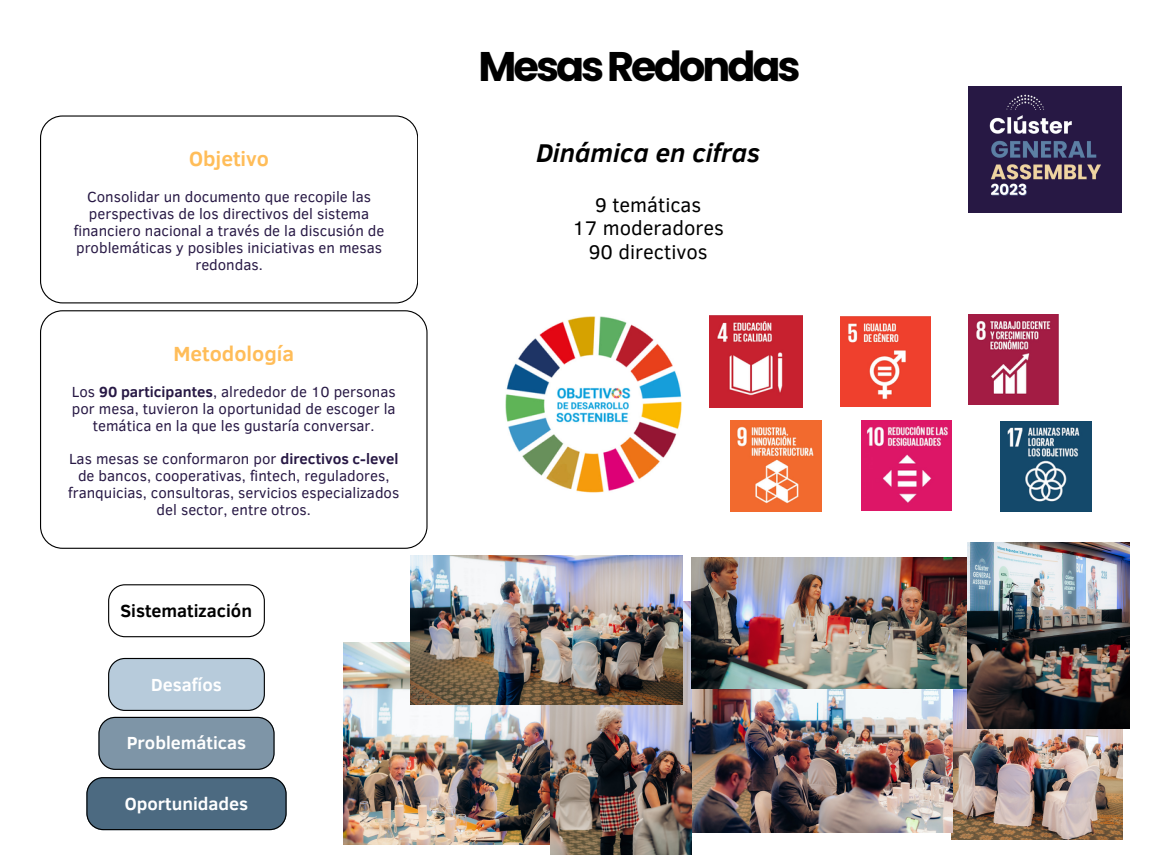
<style>
.page{position:relative;width:1152px;height:864px;background:#fff}
.page>*{position:absolute;margin:0;border:0;box-sizing:border-box;transform-origin:0 0}
.t1{font:700 41.4px "Poppins";letter-spacing:-.07em;color:#000}
.t2{font:italic 700 26.4px "Clear Sans";color:#000}
.t3{font:700 21px "Clear Sans";color:#ffbd59}
.t4{font:20.25px/23.7px "Clear Sans";color:#000;text-align:center}
.t5{font:700 18px "Clear Sans";color:#fff}
.t6{font:700 18px "Clear Sans";color:#000}
.t7{font:15px/16.8px "Clear Sans";color:#271844;text-align:center}
.s1{font-weight:700}
</style>
<div class="page">
<svg style="left:40px;top:115px;width:378px;height:188px"></svg>
<img style="left:969px;top:315px;width:90px;height:90px">
<img style="left:1000px;top:422px;width:92px;height:90px">
<img style="left:862px;top:420px;width:90px;height:90px">
<img style="left:710px;top:315px;width:92px;height:92px">
<img style="left:840px;top:316px;width:90px;height:90px">
<img style="left:730px;top:420px;width:91px;height:91px">
<div style="left:969px;top:86px;width:153px;height:127px;background:#271844"></div>
<img style="left:989px;top:94px;width:112px;height:102px">
<svg style="left:108px;top:658px;width:156px;height:53px;background:#afc2d1"></svg>
<svg style="left:98px;top:717px;width:177px;height:53px;background:#7b90a1"></svg>
<svg style="left:86px;top:777px;width:201px;height:53px;background:#4c687d"></svg>
<svg style="left:40px;top:310px;width:388px;height:239px"></svg>
<img style="left:505px;top:317px;width:177px;height:176px">
<img style="left:344px;top:643px;width:206px;height:201px">
<img style="left:951px;top:688px;width:171px;height:151px">
<img style="left:967px;top:543px;width:162px;height:186px">
<img style="left:683px;top:601px;width:269px;height:231px">
<img style="left:550px;top:643px;width:141px;height:211px">
<img style="left:410px;top:556px;width:273px;height:148px">
<img style="left:691px;top:558px;width:276px;height:130px">
<svg style="left:108px;top:584px;width:156px;height:53px"></svg>
<h3 class="t3" style="left:189px;top:143px;width:81px">Objetivo</h3>
<p class="t7" style="left:74px;top:188px;width:312px">Consolidar un documento que recopile las perspectivas de los directivos del sistema financiero nacional a través de la discusión de problemáticas y posibles iniciativas en mesas redondas.</p>
<h3 class="t3" style="left:173px;top:338px;width:122px">Metodología</h3>
<p class="t7" style="left:72px;top:382px;width:325px">Los <span class="s1">90 participantes</span>, alrededor de 10 personas por mesa, tuvieron la oportunidad de escoger la temática en la que les gustaría conversar.</p>
<p class="t7" style="left:68px;top:450px;width:333px">Las mesas se conformaron por <span class="s1">directivos c-level </span>de bancos, cooperativas, fintech, reguladores, franquicias, consultoras, servicios especializados del sector, entre otros.</p>
<p class="t6" style="left:120px;top:597px;width:133px">Sistematización</p>
<p class="t5" style="left:151px;top:671px;width:72px">Desafíos</p>
<p class="t5" style="left:127px;top:730px;width:121px">Problemáticas</p>
<p class="t5" style="left:125px;top:790px;width:125px">Oportunidades</p>
<p class="t1" style="left:478px;top:37px;width:324px">MesasRedondas</p>
<p class="t2" style="left:536px;top:134px;width:225px">Dinámica en cifras</p>
<p class="t4" style="left:572px;top:192px;width:153px">9 temáticas<br>17 moderadores<br>90 directivos</p>
</div>
